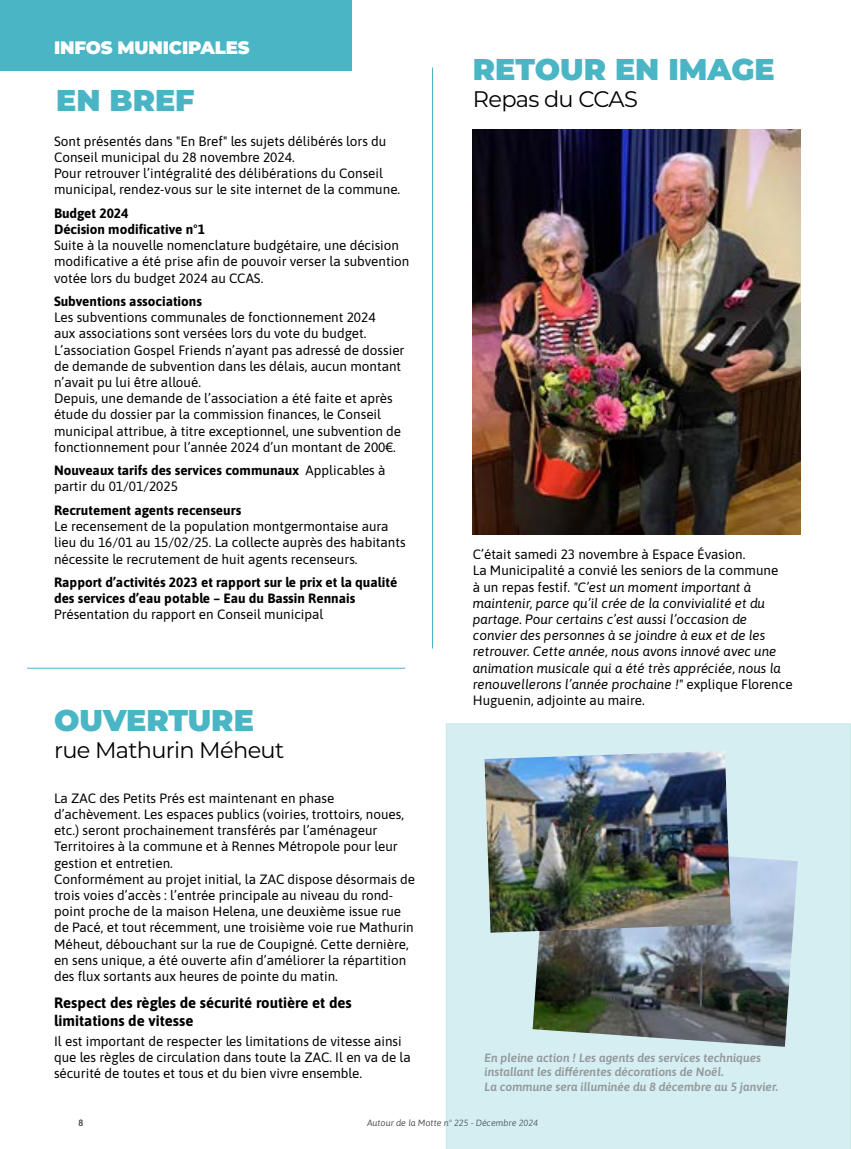
<style>
.page{position:relative;width:851px;height:1149px;background:#fff}
.page>*{position:absolute;margin:0;border:0;box-sizing:border-box;transform-origin:0 0}
.t1{font:900 30px "Montserrat";color:#4ab5c4}
.t2{font:900 30px "Montserrat";color:#49b5c4}
.t3{font:22.5px "Montserrat";letter-spacing:-.03em;color:#000}
.t4{font:900 18px "Montserrat";letter-spacing:-.01em;color:#fff}
.t5{font:15px/18px "Asap";color:#000}
.t6{font:13.5px/16.2px "Asap";color:#000}
.t7{font:italic 13.5px/16.2px "Asap";color:#000}
.t8{font:italic 12px/14.4px "Asap";color:#93999c}
.t9{font:italic 9px "Asap";color:#575756}
.t10{font:9px "Asap";color:#575756}
.s1{font-style:normal}
</style>
<div class="page">
<div style="left:445px;top:723px;width:405px;height:425px;background:#d5eef1"></div>
<img style="left:532px;top:843px;width:265px;height:203px">
<img style="left:472px;top:130px;width:328px;height:404px">
<hr style="left:27px;top:667px;width:378px;height:1px;background:#49b5c4">
<hr style="left:432px;top:67px;width:1px;height:581px;background:#49b5c4">
<img style="left:484px;top:750px;width:246px;height:182px">
<div style="left:0;top:0;width:351px;height:71px;background:#4ab5c4"></div>
<h3 class="t4" style="left:54px;top:34px;width:197px">INFOS MUNICIPALES</h3>
<h1 class="t2" style="left:56px;top:77px;width:140px">EN BREF</h1>
<p class="t6" style="left:54px;top:132px;width:348px">Sont présentés dans "En Bref" les sujets délibérés lors du Conseil municipal du 28 novembre 2024.<br>Pour retrouver l’intégralité des délibérations du Conseil municipal, rendez-vous sur le site internet de la commune.</p>
<p class="t6" style="left:54px;top:204px;width:357px">Budget 2024<br>Décision modificative n°1<br>Suite à la nouvelle nomenclature budgétaire, une décision modificative a été prise afin de pouvoir verser la subvention votée lors du budget 2024 au CCAS.</p>
<p class="t6" style="left:54px;top:292px;width:352px">Subventions associations<br>Les subventions communales de fonctionnement 2024<br>aux associations sont versées lors du vote du budget.<br>L’association Gospel Friends n’ayant pas adressé de dossier de demande de subvention dans les délais, aucun montant n’avait pu lui être alloué.<br>Depuis, une demande de l’association a été faite et après étude du dossier par la commission finances, le Conseil municipal attribue, à titre exceptionnel, une subvention de fonctionnement pour l’année 2024 d’un montant de 200€.</p>
<p class="t6" style="left:54px;top:461px;width:333px">Nouveaux tarifs des services communaux Applicables à partir du 01/01/2025</p>
<p class="t6" style="left:54px;top:501px;width:353px">Recrutement agents recenseurs<br>Le recensement de la population montgermontaise aura lieu du 16/01 au 15/02/25. La collecte auprès des habitants nécessite le recrutement de huit agents recenseurs.</p>
<p class="t6" style="left:54px;top:573px;width:345px">Rapport d’activités 2023 et rapport sur le prix et la qualité des services d’eau potable – Eau du Bassin Rennais<br>Présentation du rapport en Conseil municipal</p>
<h1 class="t1" style="left:54px;top:697px;width:201px">OUVERTURE</h1>
<h2 class="t3" style="left:54px;top:734px;width:232px">rue Mathurin Méheut</h2>
<p class="t6" style="left:54px;top:788px;width:362px">La ZAC des Petits Prés est maintenant en phase d’achèvement. Les espaces publics (voiries, trottoirs, noues, etc.) seront prochainement transférés par l’aménageur Territoires à la commune et à Rennes Métropole pour leur gestion et entretien.<br>Conformément au projet initial, la ZAC dispose désormais de trois voies d’accès : l’entrée principale au niveau du rond&shy;point proche de la maison Helena, une deuxième issue rue de Pacé, et tout récemment, une troisième voie rue Mathurin Méheut, débouchant sur la rue de Coupigné. Cette dernière, en sens unique, a été ouverte afin d’améliorer la répartition des flux sortants aux heures de pointe du matin.</p>
<p class="t5" style="left:54px;top:992px;width:299px">Respect des règles de sécurité routière et des limitations de vitesse</p>
<p class="t6" style="left:54px;top:1032px;width:358px">Il est important de respecter les limitations de vitesse ainsi que les règles de circulation dans toute la ZAC. Il en va de la sécurité de toutes et tous et du bien vivre ensemble.</p>
<h1 class="t1" style="left:472px;top:47px;width:303px">RETOUR EN IMAGE</h1>
<h2 class="t3" style="left:472px;top:84px;width:166px">Repas du CCAS</h2>
<p class="t7" style="left:472px;top:545px;width:321px"><span class="s1">C’était samedi 23 novembre à Espace Évasion.<br>La Municipalité a convié les seniors de la commune<br>à un repas festif.</span> "C’est un moment important à maintenir, parce qu’il crée de la convivialité et du partage. Pour certains c’est aussi l’occasion de convier des personnes à se joindre à eux et de les retrouver. Cette année, nous avons innové avec une animation musicale qui a été très appréciée, nous la renouvellerons l’année prochaine !" <span class="s1">explique Florence Huguenin, adjointe au maire.</span></p>
<p class="t8" style="left:484px;top:1049px;width:295px">En pleine action ! Les agents des services techniques installant les différentes décorations de Noël.<br>La commune sera illuminée du 8 décembre au 5 janvier.</p>
<p class="t10" style="left:79px;top:1116px;width:6px">8</p>
<p class="t9" style="left:367px;top:1116px;width:172px">Autour de la Motte n° 225 - Décembre 2024</p>
</div>
